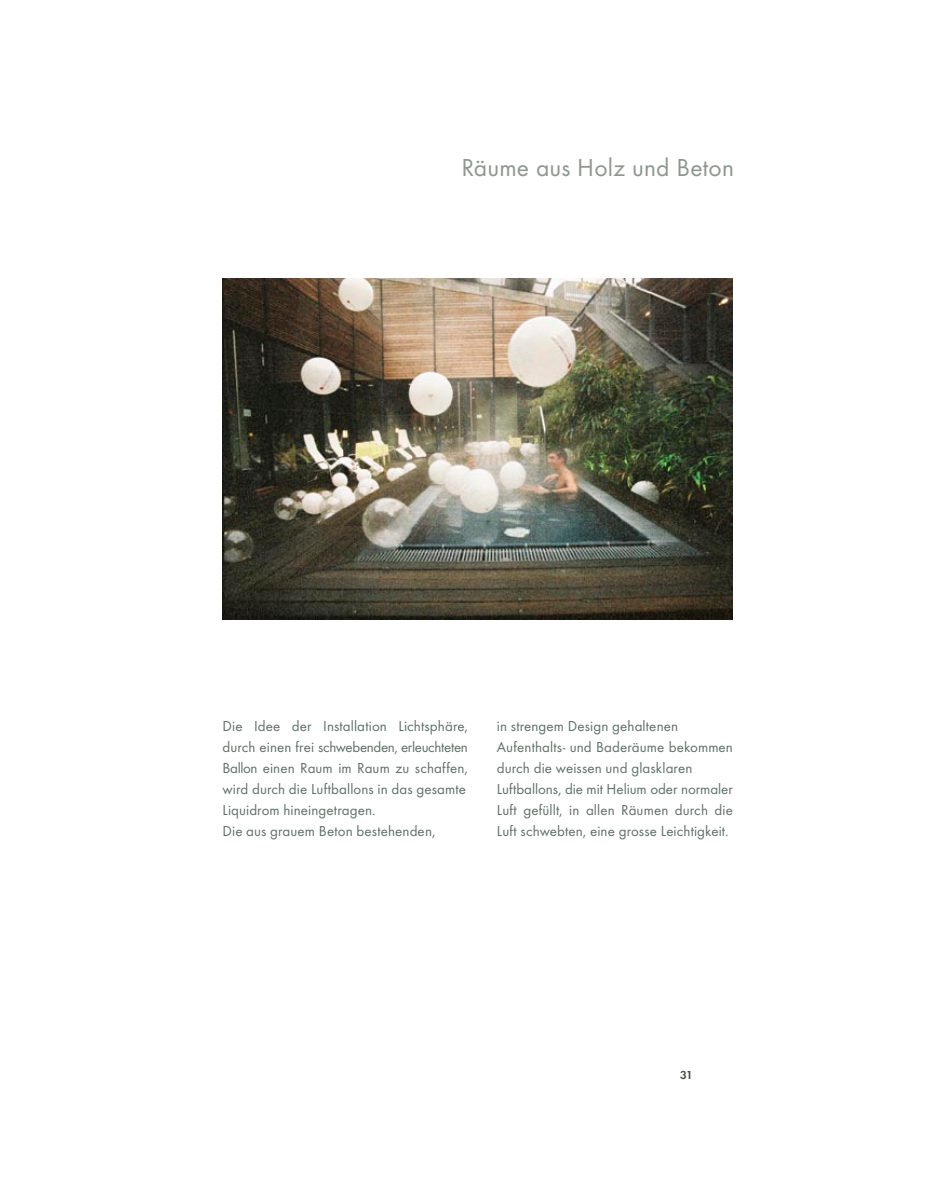
<style>
.page{position:relative;width:936px;height:1183px;background:#fff}
.page>*{position:absolute;margin:0;border:0;box-sizing:border-box;transform-origin:0 0}
.t1{font:25.5px "Function";letter-spacing:.005em;color:#8b978f}
.t2{font:15px/21px "Function";letter-spacing:.005em;color:#5f6f67}
.t3{font:700 12px "Function";color:#484e41}
</style>
<div class="page">
<img style="left:222px;top:278px;width:511px;height:341px">
<h1 class="t1" style="left:461px;top:153px;width:274px">Räume aus Holz und Beton</h1>
<p class="t2" style="left:222px;top:715px;width:247px">Die Idee der Installation Lichtsphäre, durch einen frei schwebenden, erleuchteten Ballon einen Raum im Raum zu schaffen, wird durch die Luftballons in das gesamte Liquidrom hineingetragen.<br>Die aus grauem Beton bestehenden,</p>
<p class="t2" style="left:497px;top:715px;width:237px">in strengem Design gehaltenen Aufenthalts- und Baderäume bekommen durch die weissen und glasklaren Luftballons, die mit Helium oder normaler Luft gefüllt, in allen Räumen durch die Luft schwebten, eine grosse Leichtigkeit.</p>
<p class="t3" style="left:680px;top:1067px;width:14px">31</p>
</div>
